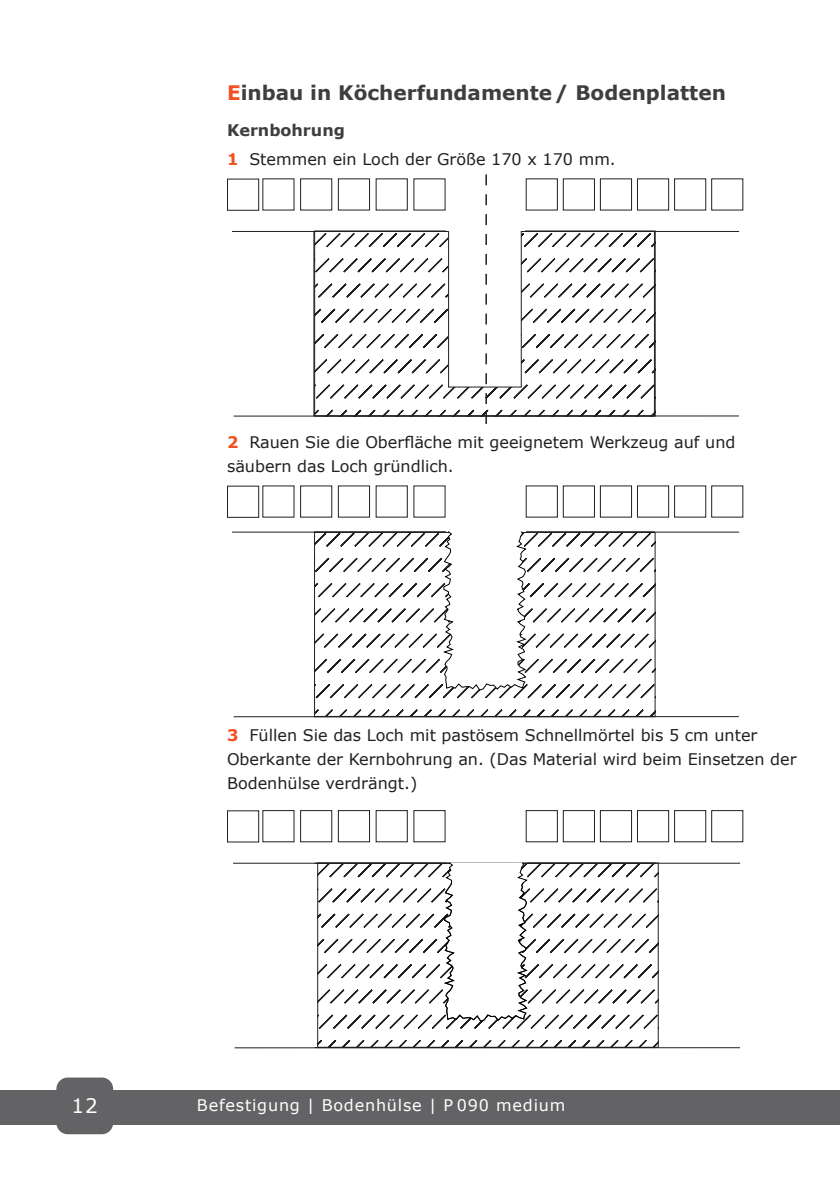
<style>
.page{position:relative;width:840px;height:1191px;background:#fff}
.page>*{position:absolute;margin:0;border:0;box-sizing:border-box;transform-origin:0 0}
.ü1{font:700 20px "Verdana";color:#3e3e3f}
.t1{font:20px "Verdana";color:#fff}
.text{font:16px/24px "Verdana";color:#231f20}
.t2{font:16px "Verdana";letter-spacing:.05em;color:#fff}
.ü2{font:700 16px "Verdana";color:#3e3e3f}
.text-2{font:700 16px "Verdana";color:#f05022}
.s1{color:#f05022}
.s2{font-weight:700;color:#f05022}
</style>
<div class="page">
<div style="left:0;top:1090px;width:839px;height:34px;background:#636366"></div>
<div style="left:56px;top:1077px;width:57px;height:57px;background:#636366;border-radius:11px"></div>
<hr style="left:232px;top:231px;width:506px;height:1px;background:#231f20">
<hr style="left:233px;top:415px;width:505px;height:1px;background:#231f20">
<svg style="left:232px;top:174px;width:505px;height:250px"></svg>
<div style="left:263px;top:179px;width:31px;height:31px;background:#fff"></div>
<div style="left:300px;top:179px;width:31px;height:31px;background:#fff"></div>
<div style="left:338px;top:179px;width:31px;height:31px;background:#fff"></div>
<div style="left:337px;top:178px;width:33px;height:32px;border:1px solid #231f20"></div>
<div style="left:376px;top:179px;width:31px;height:31px;background:#fff"></div>
<div style="left:227px;top:179px;width:31px;height:31px;background:#fff"></div>
<div style="left:227px;top:179px;width:32px;height:32px;border:1px solid #231f20"></div>
<div style="left:413px;top:179px;width:32px;height:31px;background:#fff"></div>
<div style="left:526px;top:179px;width:31px;height:31px;background:#fff"></div>
<div style="left:563px;top:179px;width:31px;height:31px;background:#fff"></div>
<div style="left:600px;top:179px;width:31px;height:31px;background:#fff"></div>
<div style="left:637px;top:179px;width:31px;height:31px;background:#fff"></div>
<div style="left:711px;top:179px;width:31px;height:31px;background:#fff"></div>
<div style="left:674px;top:179px;width:31px;height:31px;background:#fff"></div>
<hr style="left:232px;top:531px;width:506px;height:1px;background:#231f20">
<hr style="left:233px;top:716px;width:505px;height:1px;background:#231f20">
<svg style="left:316px;top:691px;width:337px;height:24px"></svg>
<svg style="left:232px;top:486px;width:505px;height:205px"></svg>
<div style="left:263px;top:486px;width:31px;height:31px;background:#fff"></div>
<div style="left:300px;top:486px;width:31px;height:31px;background:#fff"></div>
<div style="left:338px;top:486px;width:31px;height:31px;background:#fff"></div>
<div style="left:337px;top:485px;width:33px;height:32px;border:1px solid #231f20"></div>
<div style="left:376px;top:486px;width:31px;height:31px;background:#fff"></div>
<div style="left:227px;top:486px;width:31px;height:31px;background:#fff"></div>
<div style="left:227px;top:485px;width:32px;height:33px;border:1px solid #231f20"></div>
<div style="left:413px;top:486px;width:32px;height:31px;background:#fff"></div>
<div style="left:526px;top:486px;width:31px;height:31px;background:#fff"></div>
<div style="left:563px;top:486px;width:31px;height:31px;background:#fff"></div>
<div style="left:600px;top:486px;width:31px;height:31px;background:#fff"></div>
<div style="left:637px;top:486px;width:31px;height:31px;background:#fff"></div>
<div style="left:711px;top:486px;width:31px;height:31px;background:#fff"></div>
<div style="left:674px;top:486px;width:31px;height:31px;background:#fff"></div>
<hr style="left:233px;top:862px;width:506px;height:1px;background:#231f20">
<hr style="left:234px;top:1047px;width:505px;height:1px;background:#231f20">
<svg style="left:319px;top:1022px;width:337px;height:23px"></svg>
<svg style="left:233px;top:817px;width:505px;height:205px"></svg>
<div style="left:263px;top:810px;width:31px;height:31px;background:#fff"></div>
<div style="left:300px;top:810px;width:31px;height:31px;background:#fff"></div>
<div style="left:300px;top:810px;width:32px;height:32px;border:1px solid #231f20"></div>
<div style="left:338px;top:810px;width:31px;height:31px;background:#fff"></div>
<div style="left:337px;top:810px;width:33px;height:32px;border:1px solid #231f20"></div>
<div style="left:376px;top:810px;width:31px;height:31px;background:#fff"></div>
<div style="left:227px;top:811px;width:31px;height:31px;background:#fff"></div>
<div style="left:227px;top:810px;width:32px;height:32px;border:1px solid #231f20"></div>
<div style="left:413px;top:810px;width:32px;height:31px;background:#fff"></div>
<div style="left:526px;top:810px;width:31px;height:31px;background:#fff"></div>
<div style="left:563px;top:810px;width:31px;height:31px;background:#fff"></div>
<div style="left:562px;top:810px;width:32px;height:32px;border:1px solid #231f20"></div>
<div style="left:600px;top:810px;width:31px;height:31px;background:#fff"></div>
<div style="left:599px;top:810px;width:32px;height:32px;border:1px solid #231f20"></div>
<div style="left:637px;top:810px;width:31px;height:31px;background:#fff"></div>
<div style="left:636px;top:810px;width:32px;height:32px;border:1px solid #231f20"></div>
<div style="left:711px;top:810px;width:31px;height:31px;background:#fff"></div>
<div style="left:710px;top:810px;width:33px;height:32px;border:1px solid #231f20"></div>
<div style="left:674px;top:810px;width:31px;height:31px;background:#fff"></div>
<div style="left:673px;top:810px;width:32px;height:32px;border:1px solid #231f20"></div>
<p class="ü1" style="left:227px;top:79px;width:500px"><span class="s1">E</span>inbau in Köcherfundamente/ Bodenplatten</p>
<p class="ü2" style="left:227px;top:119px;width:119px">Kernbohrung</p>
<p class="text" style="left:227px;top:147px;width:390px"><span class="s2">1</span> Stemmen ein Loch der Größe 170 x 170 mm.</p>
<p class="text" style="left:227px;top:430px;width:509px"><span class="s2">2</span> Rauen Sie die Oberfläche mit geeignetem Werkzeug auf und säubern das Loch gründlich.</p>
<p class="text" style="left:227px;top:723px;width:570px;text-indent:22px">Füllen Sie das Loch mit pastösem Schnellmörtel bis 5 cm unter<br>Oberkante der Kernbohrung an. (Das Material wird beim Einsetzen der<br>Bodenhülse verdrängt.)</p>
<p class="text-2" style="left:227px;top:724px;width:13px">3</p>
<p class="t1" style="left:71px;top:1092px;width:28px">12</p>
<p class="t2" style="left:197px;top:1094px;width:370px">Befestigung | Bodenhülse | P 090 medium</p>
</div>
